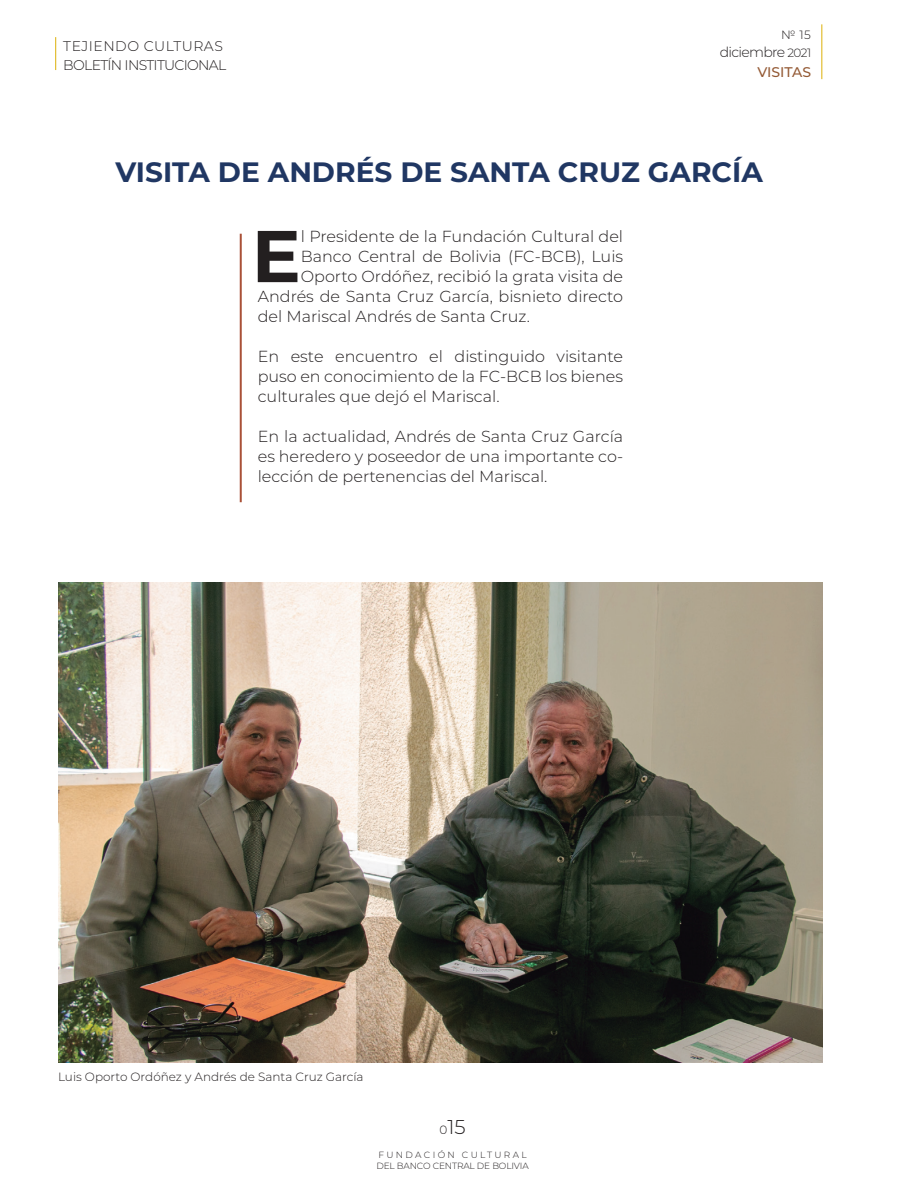
<style>
.page{position:relative;width:908px;height:1191px;background:#fff}
.page>*{position:absolute;margin:0;border:0;box-sizing:border-box;transform-origin:0 0}
.primera_linea{font:700 73.2px "Montserrat";color:#231f20}
.título{font:700 28px "Montserrat";color:#203763}
.t1{font:300 20px "Montserrat";color:#231f20}
.texto_corrido{font:300 16px/20px "Montserrat";color:#231f20;text-align:justify}
.primera_linea-2{font:300 16px "Montserrat";color:#231f20}
.t2{font:300 14px/19.6px "Montserrat";letter-spacing:-.05em;color:#231f20;text-align:right}
.t3{font:300 14px "Montserrat";letter-spacing:.035em;color:#231f20}
.pie_de_foto{font:300 12px "Montserrat";color:#231f20}
.t4{font:300 9px/10.8px "Montserrat";letter-spacing:-.015em;color:#231f20}
.s1{font-size:12px}
.s2{font-weight:500;color:#945a35}
</style>
<div class="page">
<hr style="left:55px;top:37px;width:1px;height:33px;background:#ddb008">
<hr style="left:821px;top:24px;width:1px;height:55px;background:#ddb008">
<img style="left:58px;top:582px;width:764px;height:480px">
<hr style="left:240px;top:234px;width:2px;height:268px;background:#a95137">
<p class="pie_de_foto" style="left:780px;top:26px;width:31px">№ 15</p>
<p class="t3" style="left:63px;top:36px;width:161px">TEJIENDO CULTURAS</p>
<p class="t2" style="left:63px;top:55px;width:164px">BOLETÍN INSTITUCIONAL</p>
<p class="t2" style="left:719px;top:42px;width:93px">diciembre <span class="s1">2021<br></span><span class="s2">VISITAS</span></p>
<p class="título" style="left:115px;top:152px;width:648px">VISITA DE ANDRÉS DE SANTA CRUZ GARCÍA</p>
<p class="primera_linea" style="left:251px;top:203px;width:51px">E</p>
<p class="primera_linea-2" style="left:301px;top:226px;width:323px">l Presidente de la Fundación Cultural del</p>
<p class="primera_linea-2" style="left:301px;top:246px;width:324px">Banco Central de Bolivia (FC-BCB), Luis</p>
<p class="primera_linea-2" style="left:301px;top:266px;width:324px">Oporto Ordóñez, recibió la grata visita de</p>
<p class="primera_linea-2" style="left:258px;top:286px;width:367px">Andrés de Santa Cruz García, bisnieto directo</p>
<p class="primera_linea-2" style="left:258px;top:306px;width:273px">del Mariscal Andrés de Santa Cruz.</p>
<p class="texto_corrido" style="left:258px;top:346px;width:367px">En este encuentro el distinguido visitante puso en conocimiento de la FC-BCB los bienes culturales que dejó el Mariscal.</p>
<p class="texto_corrido" style="left:258px;top:426px;width:367px">En la actualidad, Andrés de Santa Cruz García es heredero y poseedor de una importante co&shy;lección de pertenencias del Mariscal.</p>
<p class="pie_de_foto" style="left:58px;top:1068px;width:307px">Luis Oporto Ordóñez y Andrés de Santa Cruz García</p>
<p class="t1" style="left:439px;top:1113px;width:28px"><span class="s1">0</span>15</p>
<p class="t4" style="left:376px;top:1149px;width:154px">FUNDACIÓN CULTURAL<br>DEL BANCO CENTRAL DE BOLIVIA</p>
</div>
